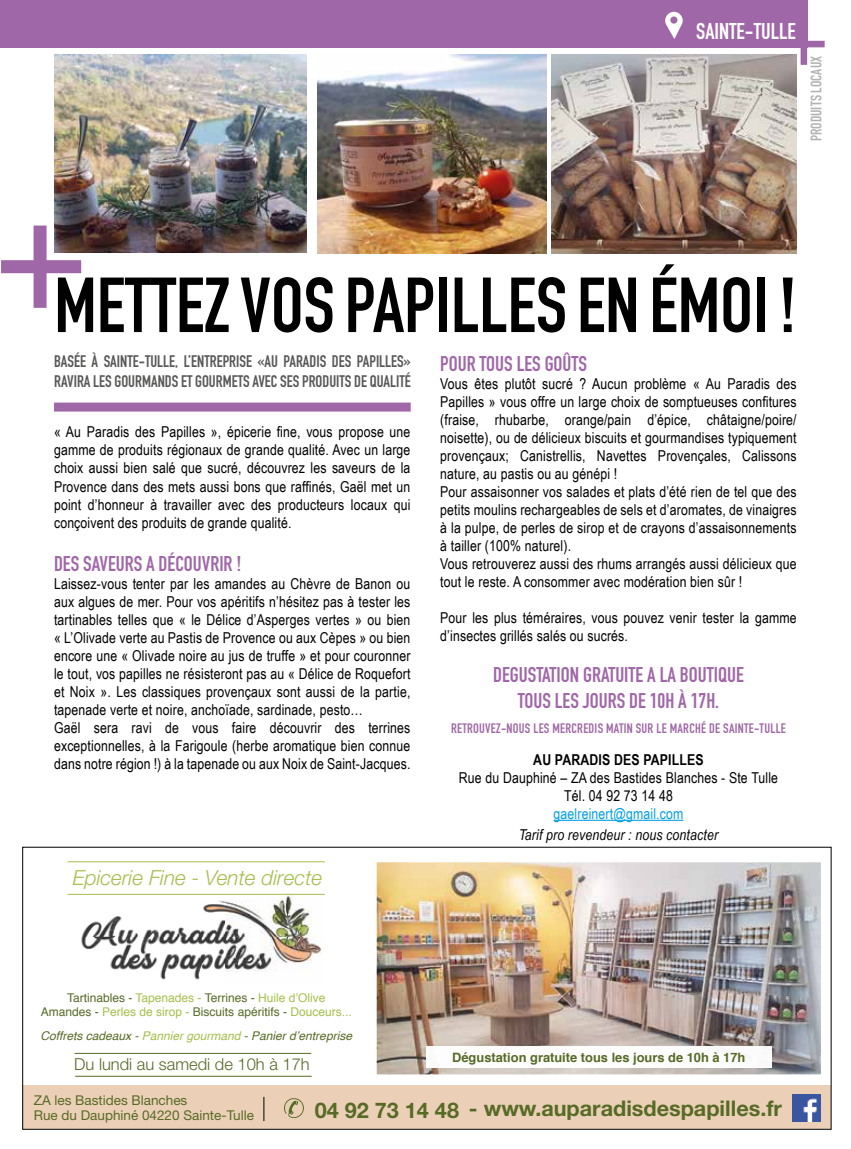
<style>
.page{position:relative;width:851px;height:1149px;background:#fff}
.page>*{position:absolute;margin:0;border:0;box-sizing:border-box;transform-origin:0 0}
.t1{font:700 76.5px "DIN Condensed";color:#000}
.t2{font:700 22.5px "DIN Condensed";color:#fff}
.t3{font:700 21.6px "Helvetica Neue LT Std";color:#576a26}
.t4{font:700 21px/25.2px "DIN Condensed";color:#a067a8;text-align:center}
.t5{font:italic 300 20.7px "Helvetica Neue LT Std";color:#a6be4d}
.t6{font:700 16.5px/19.8px "DIN Condensed";color:#575756}
.t7{font:300 16.5px "Helvetica Neue LT Std";color:#576a26}
.t8{font:15px/18px "Arial Narrow";letter-spacing:.01em;color:#000}
.t9{font:italic 15px "Arial Narrow";letter-spacing:.01em;color:#000}
.t10{font:15px "Arial Narrow";letter-spacing:.01em;color:#009fe3}
.t11{font:700 15px "Arial Narrow";letter-spacing:.01em;color:#000}
.t12{font:700 15px "DIN Condensed";color:#b3b2b2}
.t13{font:700 13.5px "DIN Condensed";letter-spacing:.02em;color:#a067a8}
.t14{font:13.5px/15px "Helvetica Neue LT Std";color:#576a26}
.t15{font:700 12.9px "Helvetica";color:#576a26}
.t16{font:12px/13.5px "Helvetica";color:#576a26;text-align:center}
.t17{font:italic 12px "Helvetica";color:#576a26}
.s1{color:#a5be4c}
</style>
<div class="page">
<svg style="left:1px;top:225px;width:80px;height:83px"></svg>
<svg style="left:796px;top:23px;width:28px;height:42px"></svg>
<div style="left:0;top:0;width:807px;height:48px;background:#a067a8"></div>
<svg style="left:665px;top:12px;width:17px;height:27px"></svg>
<img style="left:54px;top:54px;width:252px;height:198px">
<hr style="left:553px;top:819px;width:130px;height:1px;background:#009fe3">
<div style="left:54px;top:402px;width:356px;height:9px;background:#a067a8"></div>
<img style="left:317px;top:54px;width:229px;height:199px">
<img style="left:376px;top:862px;width:444px;height:212px">
<img style="left:79px;top:894px;width:244px;height:86px">
<div style="left:23px;top:1085px;width:808px;height:43px;background:#ebd0b7"></div>
<svg style="left:263px;top:1096px;width:1px;height:24px"></svg>
<svg style="left:284px;top:1098px;width:20px;height:19px"></svg>
<hr style="left:67px;top:861px;width:258px;height:1px;background:#a6be4d">
<hr style="left:67px;top:893px;width:258px;height:1px;background:#a6be4d">
<hr style="left:75px;top:1075px;width:236px;height:1px;background:#576a26">
<hr style="left:75px;top:1052px;width:236px;height:1px;background:#576a26">
<img style="left:426px;top:1045px;width:344px;height:22px">
<img style="left:792px;top:1094px;width:27px;height:27px">
<img style="left:551px;top:54px;width:245px;height:199px">
<h2 class="t2" style="left:696px;top:16px;width:101px">SAINTE-TULLE</h2>
<p class="t12" style="left:806px;top:141px;width:87px;rotate:-90deg">PRODUITS LOCAUX</p>
<h1 class="t1" style="left:54px;top:254px;width:744px">METTEZ VOS PAPILLES EN ÉMOI !</h1>
<p class="t6" style="left:54px;top:351px;width:358px">BASÉE À SAINTE-TULLE, L’ENTREPRISE «AU PARADIS DES PAPILLES»<br>RAVIRA LES GOURMANDS ET GOURMETS AVEC SES PRODUITS DE QUALITÉ</p>
<p class="t8" style="left:54px;top:422px;width:358px;text-align:justify">« Au Paradis des Papilles », épicerie fine, vous propose une gamme de produits régionaux de grande qualité. Avec un large choix aussi bien salé que sucré, découvrez les saveurs de la Provence dans des mets aussi bons que raffinés, Gaël met un point d’honneur à travailler avec des producteurs locaux qui conçoivent des produits de grande qualité.</p>
<h3 class="t4" style="left:54px;top:550px;width:189px">DES SAVEURS A DÉCOUVRIR !</h3>
<p class="t8" style="left:54px;top:573px;width:358px">Laissez-vous tenter par les amandes au Chèvre de Banon ou aux algues de mer. Pour vos apéritifs n’hésitez pas à tester les tartinables telles que « le Délice d’Asperges vertes » ou bien « L’Olivade verte au Pastis de Provence ou aux Cèpes » ou bien encore une « Olivade noire au jus de truffe » et pour couronner le tout, vos papilles ne résisteront pas au « Délice de Roquefort et Noix ». Les classiques provençaux sont aussi de la partie, tapenade verte et noire, anchoïade, sardinade, pesto…<br>Gaël sera ravi de vous faire découvrir des terrines exceptionnelles, à la Farigoule (herbe aromatique bien connue dans notre région !) à la tapenade ou aux Noix de Saint-Jacques.</p>
<h3 class="t5" style="left:73px;top:864px;width:251px">Epicerie Fine - Vente directe</h3>
<h3 class="t4" style="left:440px;top:350px;width:148px">POUR TOUS LES GOÛTS</h3>
<p class="t8" style="left:440px;top:374px;width:358px">Vous êtes plutôt sucré ? Aucun problème « Au Paradis des Papilles » vous offre un large choix de somptueuses confitures (fraise, rhubarbe, orange/pain d’épice, châtaigne/poire/ noisette), ou de délicieux biscuits et gourmandises typiquement provençaux; Canistrellis, Navettes Provençales, Calissons nature, au pastis ou au génépi !<br>Pour assaisonner vos salades et plats d’été rien de tel que des petits moulins rechargeables de sels et d’aromates, de vinaigres à la pulpe, de perles de sirop et de crayons d’assaisonnements à tailler (100% naturel).<br>Vous retrouverez aussi des rhums arrangés aussi délicieux que tout le reste. A consommer avec modération bien sûr !</p>
<p class="t8" style="left:440px;top:608px;width:358px">Pour les plus téméraires, vous pouvez venir tester la gamme d’insectes grillés salés ou sucrés.</p>
<h3 class="t4" style="left:493px;top:662px;width:252px">DEGUSTATION GRATUITE A LA BOUTIQUE<br>TOUS LES JOURS DE 10H À 17H.</h3>
<p class="t13" style="left:451px;top:719px;width:336px">RETROUVEZ-NOUS LES MERCREDIS MATIN SUR LE MARCHÉ DE SAINTE-TULLE</p>
<p class="t11" style="left:533px;top:747px;width:172px">AU PARADIS DES PAPILLES</p>
<p class="t8" style="left:459px;top:767px;width:321px;text-align:center">Rue du Dauphiné – ZA des Bastides Blanches - Ste Tulle<br>Tél. 04 92 73 14 48</p>
<p class="t10" style="left:553px;top:802px;width:131px">gaelreinert@gmail.com</p>
<p class="t9" style="left:518px;top:823px;width:201px">Tarif pro revendeur : nous contacter</p>
<p class="t16" style="left:41px;top:991px;width:312px">Tartinables - <span class="s1">Tapenades -</span> Terrines - <span class="s1">Huile d’Olive<br></span>Amandes - <span class="s1">Perles de sirop -</span> Biscuits apéritifs - <span class="s1">Douceurs...</span></p>
<p class="t17" style="left:41px;top:1025px;width:313px">Coffrets cadeaux - <span class="s1">Pannier gourmand</span> - Panier d’entreprise</p>
<p class="t7" style="left:74px;top:1053px;width:237px">Du lundi au samedi de 10h à 17h</p>
<p class="t15" style="left:452px;top:1046px;width:295px">Dégustation gratuite tous les jours de 10h à 17h</p>
<p class="t14" style="left:34px;top:1091px;width:222px">ZA les Bastides Blanches<br>Rue du Dauphiné 04220 Sainte-Tulle</p>
<h3 class="t3" style="left:315px;top:1094px;width:468px">04 92 73 14 48 - www.auparadisdespapilles.fr</h3>
</div>
